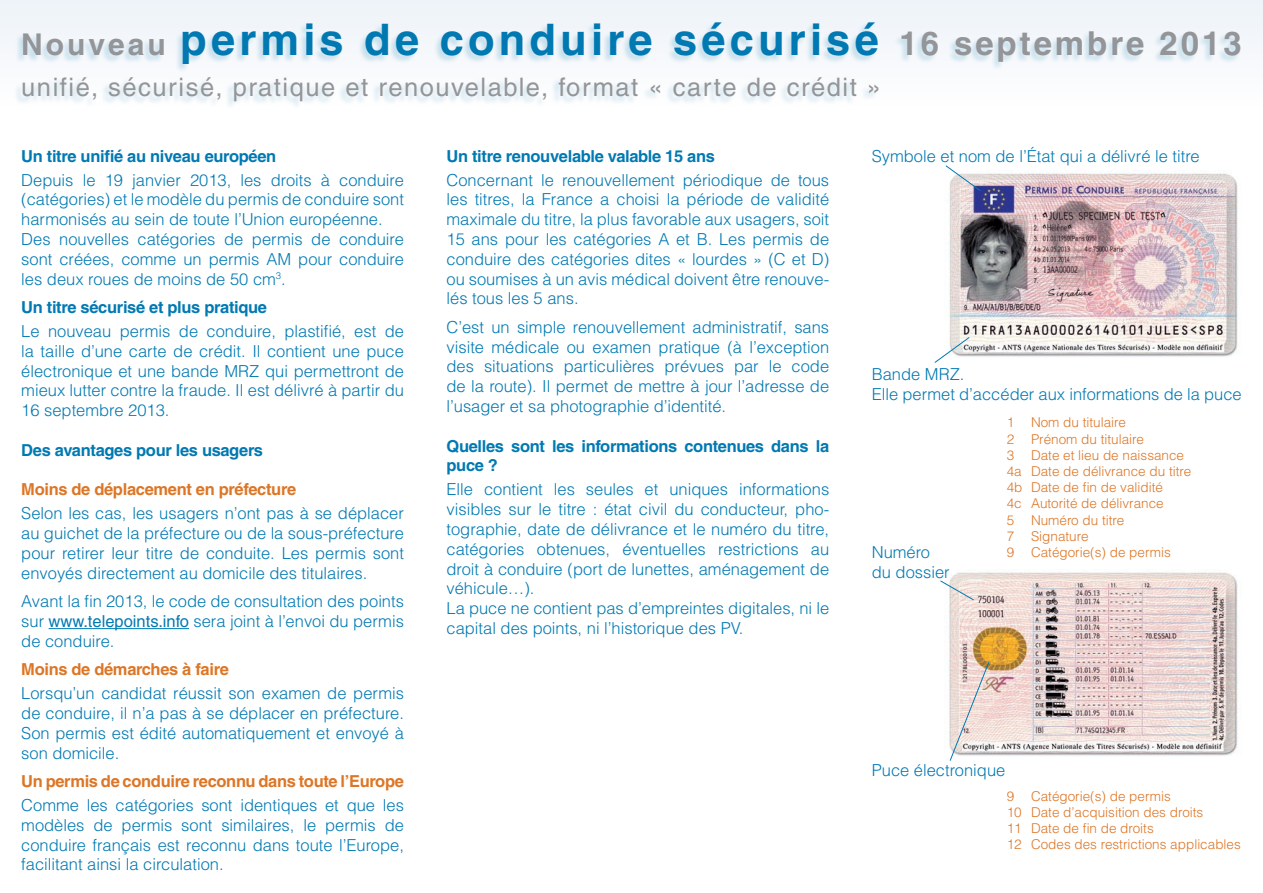
<style>
.page{position:relative;width:1263px;height:893px;background:#fff}
.page>*{position:absolute;margin:0;border:0;box-sizing:border-box;transform-origin:0 0}
.t1{font:700 43.5px "Helvetica";letter-spacing:.095em;color:#0079b2}
.t2{font:25.5px "Helvetica";letter-spacing:.06em;color:#939598}
.t3{font:300 16.5px/19.8px "Helvetica";color:#0079b2;text-align:justify}
.t4{font:700 16.5px/19.8px "Helvetica";letter-spacing:-.02em;color:#0079b2}
.t5{font:700 16.5px "Helvetica";letter-spacing:-.02em;color:#dd7626}
.t6{font:300 13.5px "Helvetica";color:#dd7626}
.s1{font-size:30px;color:#939598}
.s2{font-size:33px;color:#939598}
.s3{font-weight:400}
</style>
<div class="page">
<div style="left:0;top:0;width:1263px;height:106px;background:linear-gradient(to right,#f0f4f9,#f6f9fb)"></div>
<img style="left:949px;top:173px;width:289px;height:184px">
<img style="left:949px;top:572px;width:289px;height:184px">
<div style="left:15px;top:22px;width:1226px;height:50px;background:#0079b2;opacity:.2"></div>
<div style="left:15px;top:78px;width:864px;height:32px;background:#0079b2;opacity:.2"></div>
<hr style="left:49px;top:628px;width:140px;height:1px;background:#0079b2">
<svg style="left:945px;top:165px;width:36px;height:27px"></svg>
<svg style="left:940px;top:580px;width:35px;height:21px"></svg>
<svg style="left:934px;top:336px;width:36px;height:27px"></svg>
<svg style="left:949px;top:661px;width:41px;height:100px;background:#e3d6d2"></svg>
<p class="t1" style="left:21px;top:13px;width:1222px"><span class="s1">Nouveau</span> permis de conduire sécurisé <span class="s2">16 septembre 2013</span></p>
<p class="t2" style="left:21px;top:73px;width:861px">unifié, sécurisé, pratique et renouvelable, format « carte de crédit »</p>
<p class="t4" style="left:21px;top:146px;width:257px">Un titre unifié au niveau européen</p>
<p class="t3" style="left:21px;top:170px;width:384px">Depuis le 19 janvier 2013, les droits à conduire (catégories) et le modèle du permis de conduire sont harmonisés au sein de toute l’Union européenne.</p>
<p class="t3" style="left:21px;top:229px;width:384px">Des nouvelles catégories de permis de conduire sont créées, comme un permis AM pour conduire les deux roues de moins de 50 cm<sup>3</sup>.</p>
<p class="t4" style="left:21px;top:297px;width:247px">Un titre sécurisé et plus pratique</p>
<p class="t3" style="left:21px;top:321px;width:384px">Le nouveau permis de conduire, plastifié, est de la taille d’une carte de crédit. Il contient une puce électronique et une bande MRZ qui permettront de mieux lutter contre la fraude. Il est délivré à partir du 16 septembre 2013.</p>
<p class="t4" style="left:21px;top:440px;width:243px">Des avantages pour les usagers</p>
<p class="t5" style="left:21px;top:479px;width:277px">Moins de déplacement en préfecture</p>
<p class="t3" style="left:21px;top:504px;width:384px">Selon les cas, les usagers n’ont pas à se déplacer au guichet de la préfecture ou de la sous-préfecture pour retirer leur titre de conduite. Les permis sont envoyés directement au domicile des titulaires.</p>
<p class="t3" style="left:21px;top:591px;width:384px">Avant la fin 2013, le code de consultation des points sur <span class="s3">www.telepoints.info</span> sera joint à l’envoi du permis de conduire.</p>
<p class="t5" style="left:21px;top:659px;width:209px">Moins de démarches à faire</p>
<p class="t3" style="left:21px;top:683px;width:384px">Lorsqu’un candidat réussit son examen de permis de conduire, il n’a pas à se déplacer en préfecture.<br>Son permis est édité automatiquement et envoyé à son domicile.</p>
<p class="t5" style="left:21px;top:771px;width:384px">Un permis de conduire reconnu dans toute l’Europe</p>
<p class="t3" style="left:21px;top:795px;width:384px">Comme les catégories sont identiques et que les modèles de permis sont similaires, le permis de conduire français est reconnu dans toute l’Europe, facilitant ainsi la circulation.</p>
<p class="t4" style="left:446px;top:146px;width:270px">Un titre renouvelable valable 15 ans</p>
<p class="t3" style="left:446px;top:170px;width:384px">Concernant le renouvellement périodique de tous les titres, la France a choisi la période de validité maximale du titre, la plus favorable aux usagers, soit 15 ans pour les catégories A et B. Les permis de conduire des catégories dites « lourdes » (C et D) ou soumises à un avis médical doivent être renouve&shy;lés tous les 5 ans.</p>
<p class="t3" style="left:446px;top:317px;width:384px">C’est un simple renouvellement administratif, sans visite médicale ou examen pratique (à l’exception des situations particulières prévues par le code de la route). Il permet de mettre à jour l’adresse de l’usager et sa photographie d’identité.</p>
<p class="t4" style="left:446px;top:436px;width:384px">Quelles sont les informations contenues dans la puce ?</p>
<p class="t3" style="left:446px;top:479px;width:384px">Elle contient les seules et uniques informations visibles sur le titre : état civil du conducteur, pho&shy;tographie, date de délivrance et le numéro du titre, catégories obtenues, éventuelles restrictions au droit à conduire (port de lunettes, aménagement de véhicule…).</p>
<p class="t3" style="left:446px;top:598px;width:384px">La puce ne contient pas d’empreintes digitales, ni le capital des points, ni l’historique des PV.</p>
<p class="t3" style="left:872px;top:146px;width:329px">Symbole et nom de l’État qui a délivré le titre</p>
<p class="t3" style="left:872px;top:364px;width:94px">Bande MRZ.</p>
<p class="t3" style="left:872px;top:384px;width:371px">Elle permet d’accéder aux informations de la puce</p>
<p class="t3" style="left:872px;top:542px;width:60px">Numéro</p>
<p class="t3" style="left:872px;top:562px;width:79px">du dossier</p>
<p class="t6" style="left:1007px;top:414px;width:121px">1 Nom du titulaire</p>
<p class="t6" style="left:1007px;top:430px;width:139px">2 Prénom du titulaire</p>
<p class="t6" style="left:1007px;top:447px;width:179px">3 Date et lieu de naissance</p>
<p class="t6" style="left:1007px;top:463px;width:186px">4a Date de délivrance du titre</p>
<p class="t6" style="left:1007px;top:479px;width:158px">4b Date de fin de validité</p>
<p class="t6" style="left:1007px;top:495px;width:159px">4c Autorité de délivrance</p>
<p class="t6" style="left:1007px;top:511px;width:119px">5 Numéro du titre</p>
<p class="t6" style="left:1007px;top:528px;width:83px">7 Signature</p>
<p class="t6" style="left:1007px;top:544px;width:165px">9 Catégorie(s) de permis</p>
<p class="t3" style="left:872px;top:760px;width:135px">Puce électronique</p>
<p class="t6" style="left:1007px;top:787px;width:165px">9 Catégorie(s) de permis</p>
<p class="t6" style="left:1007px;top:804px;width:198px">10 Date d’acquisition des droits</p>
<p class="t6" style="left:1007px;top:820px;width:149px">11 Date de fin de droits</p>
<p class="t6" style="left:1007px;top:836px;width:236px">12 Codes des restrictions applicables</p>
</div>
